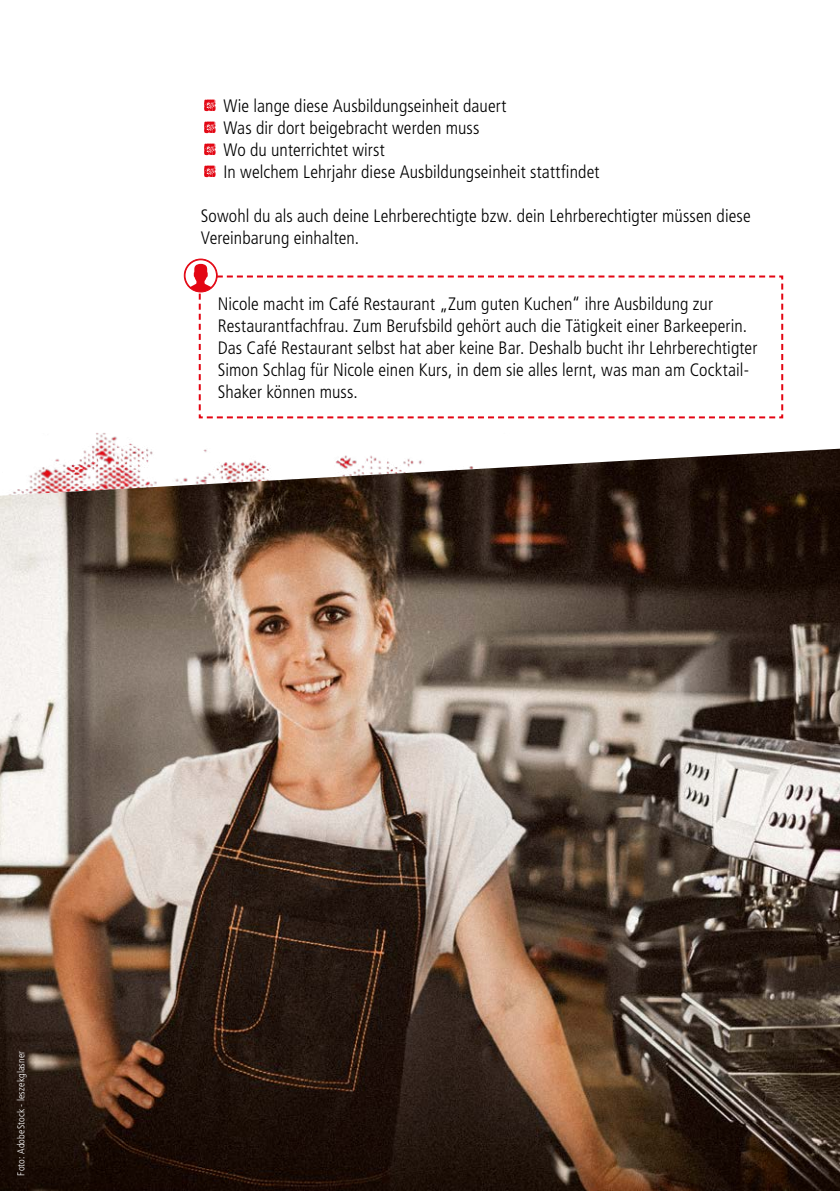
<style>
.page{position:relative;width:840px;height:1191px;background:#fff}
.page>*{position:absolute;margin:0;border:0;box-sizing:border-box;transform-origin:0 0}
.t1{font:84px "Veneer Three";color:#e30613;scale:1.15 1}
.Achtung{font:300 condensed 18px/22px "Frutiger LT Std";letter-spacing:.005em;color:#000}
.Fließtext{font:300 condensed 18px/22px "Frutiger LT Std";letter-spacing:.005em;color:#000}
.t2{font:300 condensed 10px "Frutiger LT Std";letter-spacing:.02em;color:#fff}
</style>
<div class="page">
<div style="left:184px;top:258px;width:33px;height:34px;border:1px solid #e30613;border-radius:50%"></div>
<svg style="left:184px;top:259px;width:598px;height:159px"></svg>
<img style="left:0;top:449px;width:839px;height:742px">
<p class="t1" style="left:201px;top:30px;width:17px">.</p>
<p class="Achtung" style="left:223px;top:95px;width:284px">Wie lange diese Ausbildungseinheit dauert</p>
<p class="t1" style="left:201px;top:52px;width:17px">.</p>
<p class="Achtung" style="left:223px;top:117px;width:257px">Was dir dort beigebracht werden muss</p>
<p class="t1" style="left:201px;top:74px;width:17px">.</p>
<p class="Achtung" style="left:223px;top:139px;width:163px">Wo du unterrichtet wirst</p>
<p class="t1" style="left:201px;top:96px;width:17px">.</p>
<p class="Achtung" style="left:223px;top:161px;width:377px">In welchem Lehrjahr diese Ausbildungseinheit stattfindet</p>
<p class="Fließtext" style="left:201px;top:205px;width:551px">Sowohl du als auch deine Lehrberechtigte bzw. dein Lehrberechtigter müssen diese<br>Vereinbarung einhalten.</p>
<p class="Achtung" style="left:218px;top:293px;width:541px">Nicole macht im Café Restaurant „Zum guten Kuchen“ ihre Ausbildung zur Restaurantfachfrau. Zum Berufsbild gehört auch die Tätigkeit einer Barkeeperin.<br>Das Café Restaurant selbst hat aber keine Bar. Deshalb bucht ihr Lehrberechtigter Simon Schlag für Nicole einen Kurs, in dem sie alles lernt, was man am Cocktail-Shaker können muss.</p>
<p class="t2" style="left:15px;top:1175px;width:126px;rotate:-90deg">Foto: AdobeStock - leszekglasner</p>
</div>
